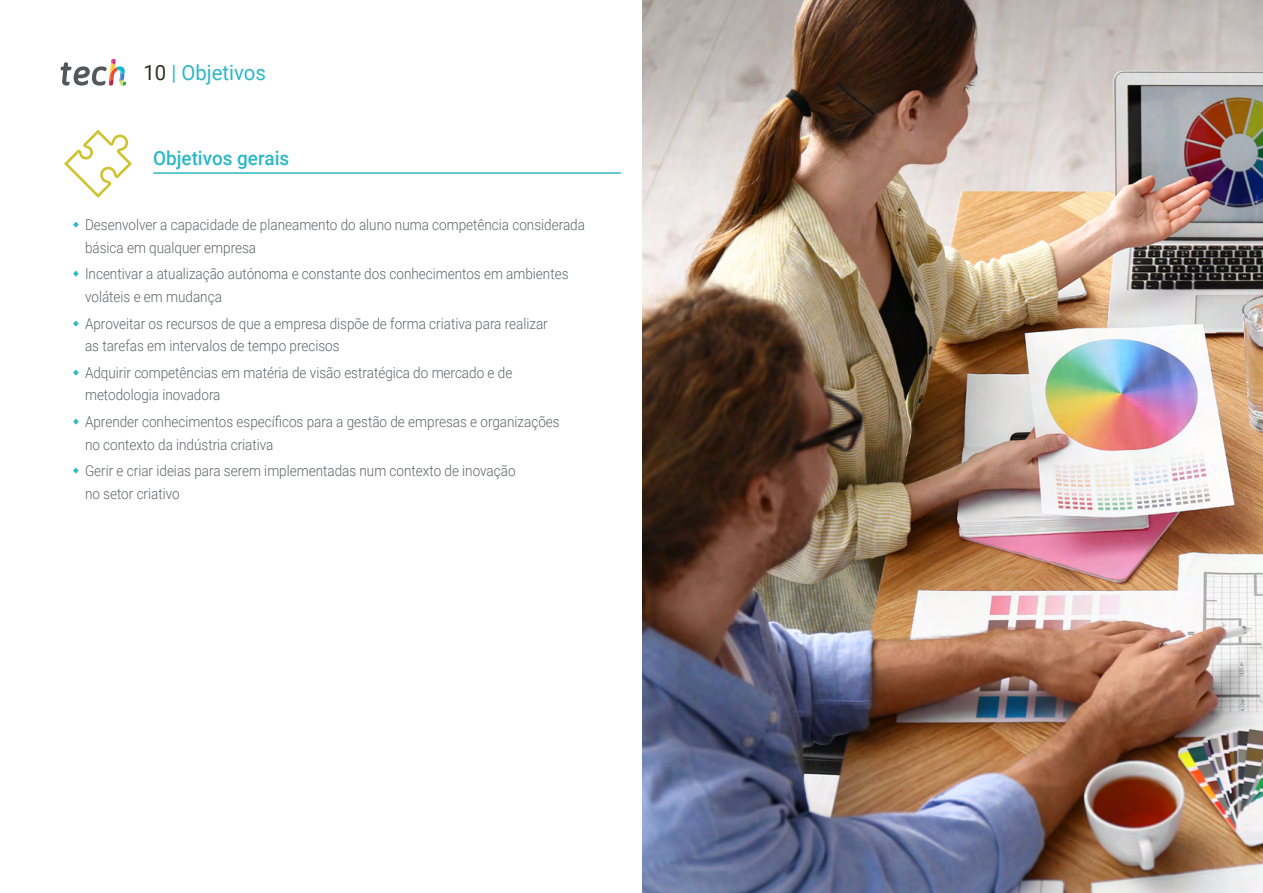
<style>
.page{position:relative;width:1263px;height:893px;background:#fff}
.page>*{position:absolute;margin:0;border:0;box-sizing:border-box;transform-origin:0 0}
.t1{font:21px "Roboto";color:#2db8c5}
.t2{font:500 19.5px "Roboto";color:#2db8c5}
.t3{font:300 15px/22.5px "Roboto";color:#61646a;scale:.9 1}
.s1{color:#312e20}
</style>
<div class="page">
<svg style="left:61px;top:59px;width:65px;height:27px"></svg>
<hr style="left:153px;top:173px;width:468px;height:1px;background:#2db8c5">
<svg style="left:64px;top:130px;width:68px;height:68px"></svg>
<img style="left:642px;top:0;width:621px;height:893px">
<h1 class="t1" style="left:144px;top:57px;width:124px"><span class="s1">10</span> | Objetivos</h1>
<h2 class="t2" style="left:153px;top:144px;width:138px">Objetivos gerais</h2>
<p class="t3" style="left:85px;top:213px;width:557px">Desenvolver a capacidade de planeamento do aluno numa competência considerada básica em qualquer empresa</p>
<p class="t3" style="left:85px;top:262px;width:539px">Incentivar a atualização autónoma e constante dos conhecimentos em ambientes voláteis e em mudança</p>
<p class="t3" style="left:85px;top:311px;width:516px">Aproveitar os recursos de que a empresa dispõe de forma criativa para realizar as tarefas em intervalos de tempo precisos</p>
<p class="t3" style="left:85px;top:361px;width:476px">Adquirir competências em matéria de visão estratégica do mercado e de metodologia inovadora</p>
<p class="t3" style="left:85px;top:410px;width:529px">Aprender conhecimentos específicos para a gestão de empresas e organizações no contexto da indústria criativa</p>
<p class="t3" style="left:85px;top:459px;width:480px">Gerir e criar ideias para serem implementadas num contexto de inovação no setor criativo</p>
</div>
